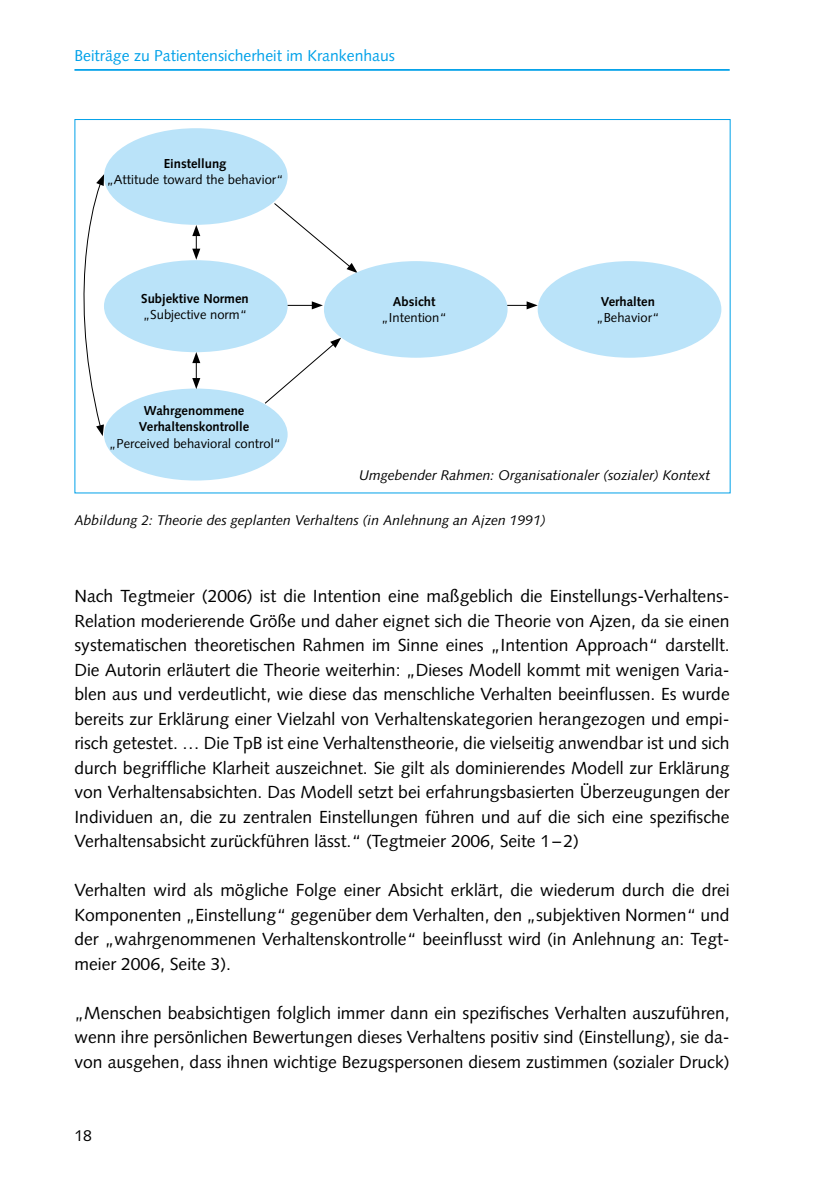
<style>
.page{position:relative;width:829px;height:1191px;background:#fff}
.page>*{position:absolute;margin:0;border:0;box-sizing:border-box;transform-origin:0 0}
.t1{font:17.5px/24.5px "Syntax LT Std";color:#000;text-align:justify}
.t2{font:15.75px "Syntax LT Std";color:#00a1e9}
.t3{font:15.75px "Syntax LT Std";color:#000}
.t4{font:italic 14px "Syntax LT Std";color:#000}
.t5{font:12.95px "Syntax LT Std";color:#000}
.t6{font:700 12.95px/16.3px "Syntax LT Std";color:#000;text-align:center}
</style>
<div class="page">
<hr style="left:74px;top:69px;width:655px;height:2px;background:#00a1e9">
<div style="left:104px;top:128px;width:183px;height:97px;background:#bae3f9;border-radius:50%"></div>
<div style="left:537px;top:261px;width:184px;height:97px;background:#bae3f9;border-radius:50%"></div>
<div style="left:104px;top:260px;width:183px;height:92px;background:#bae3f9;border-radius:50%"></div>
<div style="left:104px;top:388px;width:183px;height:92px;background:#bae3f9;border-radius:50%"></div>
<svg style="left:273px;top:202px;width:84px;height:71px"></svg>
<svg style="left:265px;top:338px;width:76px;height:66px"></svg>
<svg style="left:192px;top:352px;width:8px;height:37px"></svg>
<svg style="left:192px;top:225px;width:8px;height:35px"></svg>
<svg style="left:287px;top:301px;width:36px;height:8px"></svg>
<svg style="left:507px;top:301px;width:30px;height:8px"></svg>
<svg style="left:83px;top:174px;width:21px;height:262px"></svg>
<div style="left:324px;top:261px;width:183px;height:97px;background:#bae3f9;border-radius:50%"></div>
<p class="t2" style="left:74px;top:47px;width:322px">Beiträge zu Patientensicherheit im Krankenhaus</p>
<p class="t6" style="left:164px;top:156px;width:64px">Einstellung</p>
<p class="t5" style="left:107px;top:172px;width:178px">„Attitude toward the behavior“</p>
<p class="t6" style="left:141px;top:290px;width:109px">Subjektive Normen</p>
<p class="t5" style="left:143px;top:307px;width:105px">„Subjective norm“</p>
<p class="t6" style="left:139px;top:402px;width:112px">Wahrgenommene<br>Verhaltenskontrolle</p>
<p class="t5" style="left:109px;top:435px;width:173px">„Perceived behavioral control“</p>
<p class="t6" style="left:393px;top:294px;width:44px">Absicht</p>
<p class="t5" style="left:381px;top:310px;width:66px">„Intention“</p>
<p class="t6" style="left:600px;top:294px;width:56px">Verhalten</p>
<p class="t5" style="left:596px;top:310px;width:64px">„Behavior“</p>
<p class="t4" style="left:359px;top:466px;width:352px">Umgebender Rahmen: Organisationaler (sozialer) Kontext</p>
<p class="t4" style="left:74px;top:511px;width:473px">Abbildung 2: Theorie des geplanten Verhaltens (in Anlehnung an Ajzen 1991)</p>
<p class="t1" style="left:74px;top:584px;width:656px">Nach Tegtmeier (2006) ist die Intention eine maßgeblich die Einstellungs-Verhaltens-Relation moderierende Größe und daher eignet sich die Theorie von Ajzen, da sie einen systematischen theoretischen Rahmen im Sinne eines „Intention Approach“ darstellt.<br>Die Autorin erläutert die Theorie weiterhin: „Dieses Modell kommt mit wenigen Varia&shy;blen aus und verdeutlicht, wie diese das menschliche Verhalten beeinflussen. Es wurde bereits zur Erklärung einer Vielzahl von Verhaltenskategorien herangezogen und empi&shy;risch getestet. … Die TpB ist eine Verhaltenstheorie, die vielseitig anwendbar ist und sich durch begriffliche Klarheit auszeichnet. Sie gilt als dominierendes Modell zur Erklärung von Verhaltensabsichten. Das Modell setzt bei erfahrungsbasierten Überzeugungen der Individuen an, die zu zentralen Einstellungen führen und auf die sich eine spezifische Verhaltensabsicht zurückführen lässt.“ (Tegtmeier 2006, Seite 1–2)</p>
<p class="t1" style="left:74px;top:878px;width:656px">Verhalten wird als mögliche Folge einer Absicht erklärt, die wiederum durch die drei Komponenten „Einstellung“ gegenüber dem Verhalten, den „subjektiven Normen“ und der „wahrgenommenen Verhaltenskontrolle“ beeinflusst wird (in Anlehnung an: Tegt&shy;meier 2006, Seite 3).</p>
<p class="t1" style="left:74px;top:1000px;width:656px">„Menschen beabsichtigen folglich immer dann ein spezifisches Verhalten auszuführen, wenn ihre persönlichen Bewertungen dieses Verhaltens positiv sind (Einstellung), sie da&shy;von ausgehen, dass ihnen wichtige Bezugspersonen diesem zustimmen (sozialer Druck)</p>
<p class="t3" style="left:74px;top:1126px;width:19px">18</p>
</div>
